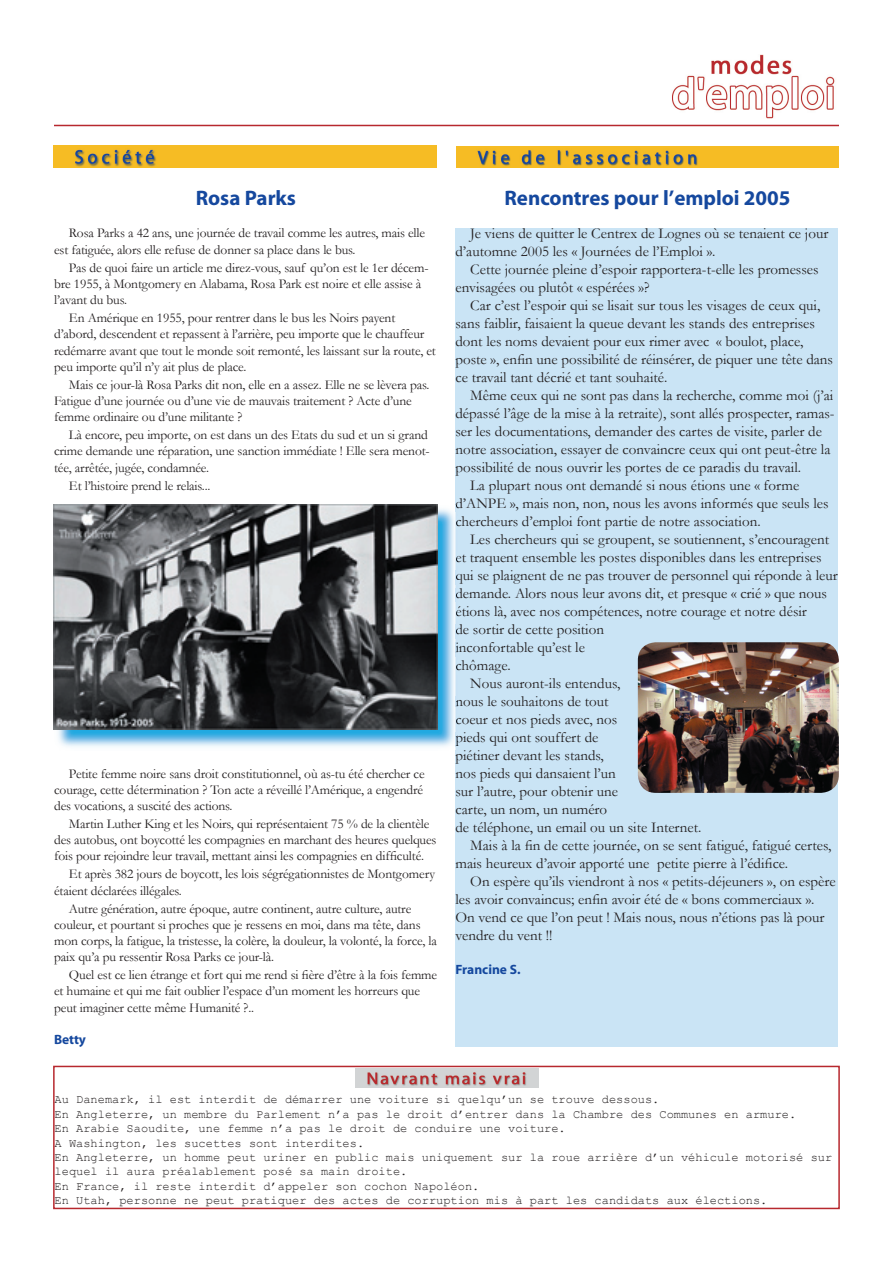
<style>
.page{position:relative;width:893px;height:1263px;background:#fff}
.page>*{position:absolute;margin:0;border:0;box-sizing:border-box;transform-origin:0 0}
.t1{font:700 21px "Myriad";color:#15489e}
.t2{font:15px/18px "Garamond";color:#231f20}
.t3{font:13.5px/16.2px "Garamond";letter-spacing:-.01em;color:#231f20}
.t4{font:700 13.5px "Myriad";letter-spacing:-.005em;color:#15489e}
.t5{font:12px/14.4px "Courier New";color:#231f20}
</style>
<div class="page">
<img style="left:672px;top:54px;width:163px;height:64px">
<hr style="left:54px;top:125px;width:785px;height:1px;background:#b7282e">
<div style="left:455px;top:228px;width:383px;height:818px;background:#cae4f5"></div>
<div style="left:53px;top:1066px;width:787px;height:143px;border:2px solid #b7282e"></div>
<img style="left:356px;top:1068px;width:182px;height:20px">
<img style="left:58px;top:509px;width:400px;height:241px">
<svg style="left:456px;top:505px;width:2px;height:25px"></svg>
<svg style="left:456px;top:552px;width:2px;height:86px"></svg>
<img style="left:455px;top:642px;width:3px;height:14px">
<svg style="left:456px;top:660px;width:2px;height:14px"></svg>
<svg style="left:456px;top:696px;width:2px;height:10px"></svg>
<svg style="left:456px;top:714px;width:2px;height:36px"></svg>
<img style="left:54px;top:505px;width:384px;height:225px">
<img style="left:638px;top:642px;width:201px;height:151px">
<img style="left:456px;top:146px;width:383px;height:21px">
<img style="left:54px;top:146px;width:382px;height:21px">
<h1 class="t1" style="left:196px;top:187px;width:102px">Rosa Parks</h1>
<h1 class="t1" style="left:504px;top:188px;width:288px">Rencontres pour l’emploi 2005</h1>
<p class="t3" style="left:54px;top:225px;width:373px;text-indent:15px">Rosa Parks a 42 ans, une journée de travail comme les autres, mais elle est fatiguée, alors elle refuse de donner sa place dans le bus.</p>
<p class="t3" style="left:54px;top:259px;width:376px;text-indent:15px">Pas de quoi faire un article me direz-vous, sauf qu’on est le 1er décem&shy;bre 1955, à Montgomery en Alabama, Rosa Park est noire et elle assise à l’avant du bus.</p>
<p class="t3" style="left:54px;top:310px;width:383px;text-indent:15px">En Amérique en 1955, pour rentrer dans le bus les Noirs payent d’abord, descendent et repassent à l’arrière, peu importe que le chauffeur redémarre avant que tout le monde soit remonté, les laissant sur la route, et peu importe qu’il n’y ait plus de place.</p>
<p class="t3" style="left:54px;top:376px;width:377px;text-indent:15px">Mais ce jour-là Rosa Parks dit non, elle en a assez. Elle ne se lèvera pas.<br>Fatigue d’une journée ou d’une vie de mauvais traitement ? Acte d’une femme ordinaire ou d’une militante ?</p>
<p class="t3" style="left:54px;top:427px;width:377px;text-indent:15px">Là encore, peu importe, on est dans un des Etats du sud et un si grand crime demande une réparation, une sanction immédiate ! Elle sera menot&shy;tée, arrêtée, jugée, condamnée.</p>
<p class="t3" style="left:69px;top:477px;width:143px">Et l’histoire prend le relais...</p>
<p class="t2" style="left:455px;top:224px;width:374px;text-indent:15px">Je viens de quitter le Centrex de Lognes où se tenaient ce jour d’automne 2005 les « Journées de l’Emploi ».</p>
<p class="t2" style="left:455px;top:260px;width:365px;text-indent:15px">Cette journée pleine d’espoir rapportera-t-elle les promesses envisagées ou plutôt « espérées »?</p>
<p class="t2" style="left:455px;top:296px;width:379px;text-indent:15px">Car c’est l’espoir qui se lisait sur tous les visages de ceux qui, sans faiblir, faisaient la queue devant les stands des entreprises dont les noms devaient pour eux rimer avec « boulot, place, poste », enfin une possibilité de réinsérer, de piquer une tête dans ce travail tant décrié et tant souhaité.</p>
<p class="t2" style="left:470px;top:386px;width:364px">Même ceux qui ne sont pas dans la recherche, comme moi (j’ai</p>
<p class="t2" style="left:455px;top:404px;width:381px">dépassé l’âge de la mise à la retraite), sont allés prospecter, ramas-</p>
<p class="t2" style="left:455px;top:422px;width:368px">ser les documentations, demander des cartes de visite, parler de</p>
<p class="t2" style="left:455px;top:440px;width:376px">notre association, essayer de convaincre ceux qui ont peut-être la</p>
<p class="t2" style="left:455px;top:458px;width:347px">possibilité de nous ouvrir les portes de ce paradis du travail.</p>
<p class="t2" style="left:470px;top:476px;width:331px">La plupart nous ont demandé si nous étions une « forme</p>
<p class="t2" style="left:455px;top:494px;width:375px">d’ANPE », mais non, non, nous les avons informés que seuls les</p>
<p class="t2" style="left:455px;top:512px;width:307px">chercheurs d’emploi font partie de notre association.</p>
<p class="t2" style="left:470px;top:530px;width:360px">Les chercheurs qui se groupent, se soutiennent, s’encouragent</p>
<p class="t2" style="left:455px;top:548px;width:368px">et traquent ensemble les postes disponibles dans les entreprises</p>
<p class="t2" style="left:455px;top:566px;width:384px">qui se plaignent de ne pas trouver de personnel qui réponde à leur</p>
<p class="t2" style="left:455px;top:584px;width:373px">demande. Alors nous leur avons dit, et presque « crié » que nous</p>
<p class="t2" style="left:455px;top:602px;width:353px">étions là, avec nos compétences, notre courage et notre désir</p>
<p class="t2" style="left:455px;top:620px;width:150px">de sortir de cette position</p>
<p class="t2" style="left:455px;top:638px;width:131px">inconfortable qu’est le</p>
<p class="t2" style="left:455px;top:656px;width:57px">chômage.</p>
<p class="t2" style="left:470px;top:674px;width:151px">Nous auront-ils entendus,</p>
<p class="t2" style="left:455px;top:692px;width:155px">nous le souhaitons de tout</p>
<p class="t2" style="left:455px;top:710px;width:163px">coeur et nos pieds avec, nos</p>
<p class="t2" style="left:455px;top:728px;width:144px">pieds qui ont souffert de</p>
<p class="t2" style="left:455px;top:746px;width:150px">piétiner devant les stands,</p>
<p class="t2" style="left:455px;top:764px;width:162px">nos pieds qui dansaient l’un</p>
<p class="t2" style="left:455px;top:782px;width:164px">sur l’autre, pour obtenir une</p>
<p class="t2" style="left:455px;top:800px;width:153px">carte, un nom, un numéro</p>
<p class="t2" style="left:455px;top:818px;width:247px">de téléphone, un email ou un site Internet.</p>
<p class="t2" style="left:470px;top:836px;width:362px">Mais à la fin de cette journée, on se sent fatigué, fatigué certes,</p>
<p class="t2" style="left:455px;top:854px;width:334px">mais heureux d’avoir apporté une petite pierre à l’édifice.</p>
<p class="t2" style="left:470px;top:872px;width:367px">On espère qu’ils viendront à nos « petits-déjeuners », on espère</p>
<p class="t2" style="left:455px;top:890px;width:361px">les avoir convaincus; enfin avoir été de « bons commerciaux ».</p>
<p class="t2" style="left:455px;top:908px;width:370px">On vend ce que l’on peut ! Mais nous, nous n’étions pas là pour</p>
<p class="t2" style="left:455px;top:926px;width:99px">vendre du vent !!</p>
<p class="t4" style="left:455px;top:963px;width:67px">Francine S.</p>
<p class="t3" style="left:54px;top:765px;width:372px;text-align:justify;text-indent:15px">Petite femme noire sans droit constitutionnel, où as-tu été chercher ce courage, cette détermination ? Ton acte a réveillé l’Amérique, a engendré des vocations, a suscité des actions.</p>
<p class="t3" style="left:54px;top:815px;width:384px;text-indent:15px">Martin Luther King et les Noirs, qui représentaient 75 % de la clientèle des autobus, ont boycotté les compagnies en marchant des heures quelques fois pour rejoindre leur travail, mettant ainsi les compagnies en difficulté.</p>
<p class="t3" style="left:54px;top:866px;width:382px;text-indent:15px">Et après 382 jours de boycott, les lois ségrégationnistes de Montgomery étaient déclarées illégales.</p>
<p class="t3" style="left:54px;top:900px;width:384px;text-indent:15px">Autre génération, autre époque, autre continent, autre culture, autre couleur, et pourtant si proches que je ressens en moi, dans ma tête, dans mon corps, la fatigue, la tristesse, la colère, la douleur, la volonté, la force, la paix qu’a pu ressentir Rosa Parks ce jour-là.</p>
<p class="t3" style="left:54px;top:967px;width:385px;text-indent:15px">Quel est ce lien étrange et fort qui me rend si fière d’être à la fois femme et humaine et qui me fait oublier l’espace d’un moment les horreurs que peut imaginer cette même Humanité ?..</p>
<p class="t4" style="left:54px;top:1032px;width:33px">Betty</p>
<p class="t5" style="left:55px;top:1093px;width:779px">Au Danemark, il est interdit de démarrer une voiture si quelqu’un se trouve dessous.<br>En Angleterre, un membre du Parlement n’a pas le droit d’entrer dans la Chambre des Communes en armure.<br>En Arabie Saoudite, une femme n’a pas le droit de conduire une voiture.<br>A Washington, les sucettes sont interdites.<br>En Angleterre, un homme peut uriner en public mais uniquement sur la roue arrière d’un véhicule motorisé sur lequel il aura préalablement posé sa main droite.<br>En France, il reste interdit d’appeler son cochon Napoléon.<br>En Utah, personne ne peut pratiquer des actes de corruption mis à part les candidats aux élections.</p>
</div>
